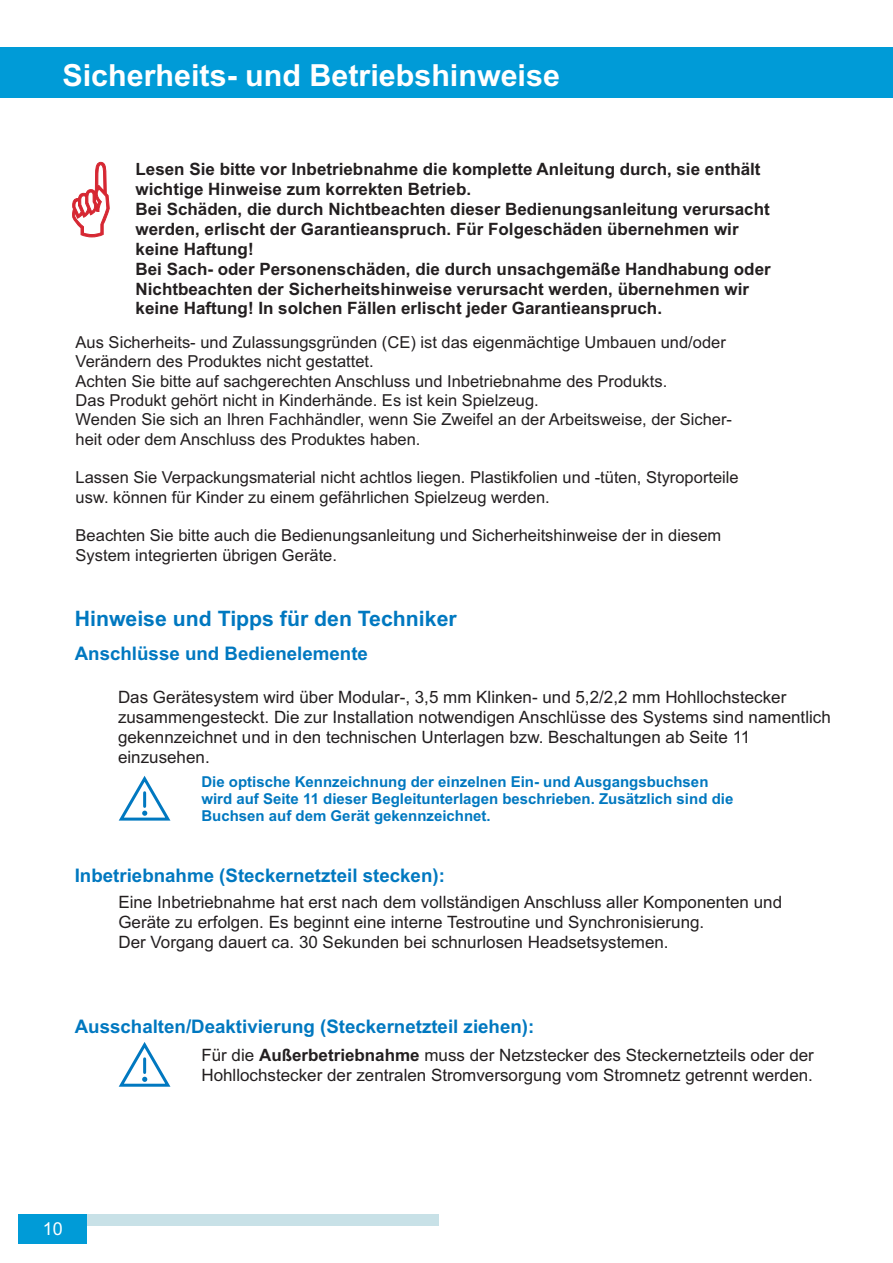
<style>
.page{position:relative;width:893px;height:1263px;background:#fff}
.page>*{position:absolute;margin:0;border:0;box-sizing:border-box;transform-origin:0 0}
.t1{font:700 30.45px "Arial";color:#fff}
.t2{font:700 21.3px "Arial";color:#0078c0}
.t3{font:700 18.75px "Arial";color:#0078c0}
.t4{font:17.85px "Arial";color:#fff}
.t5{font:16.95px/20px "Arial";color:#231f20}
.t6{font:700 16.95px/20px "Arial";color:#231f20}
.t7{font:16.5px/19.4px "Arial";color:#231f20}
.t8{font:700 15px/16.8px "Arial";color:#0078c0}
.s1{font-weight:700}
</style>
<div class="page">
<svg style="left:72px;top:162px;width:38px;height:75px"></svg>
<div style="left:0;top:48px;width:893px;height:50px;background:#009bd7"></div>
<svg style="left:118px;top:776px;width:53px;height:45px"></svg>
<svg style="left:118px;top:1042px;width:53px;height:45px"></svg>
<div style="left:18px;top:1214px;width:420px;height:11px;background:#c8e1e7"></div>
<div style="left:18px;top:1214px;width:68px;height:29px;background:#009bd7"></div>
<h1 class="t1" style="left:63px;top:63px;width:499px">Sicherheits- und Betriebshinweise</h1>
<p class="t6" style="left:136px;top:160px;width:637px">Lesen Sie bitte vor Inbetriebnahme die komplette Anleitung durch, sie enthält wichtige Hinweise zum korrekten Betrieb.<br>Bei Schäden, die durch Nichtbeachten dieser Bedienungsanleitung verursacht werden, erlischt der Garantieanspruch. Für Folgeschäden übernehmen wir keine Haftung!<br>Bei Sach- oder Personenschäden, die durch unsachgemäße Handhabung oder Nichtbeachten der Sicherheitshinweise verursacht werden, übernehmen wir keine Haftung! In solchen Fällen erlischt jeder Garantieanspruch.</p>
<p class="t7" style="left:76px;top:334px;width:658px">Aus Sicherheits- und Zulassungsgründen (CE) ist das eigenmächtige Umbauen und/oder Verändern des Produktes nicht gestattet.<br>Achten Sie bitte auf sachgerechten Anschluss und Inbetriebnahme des Produkts.<br>Das Produkt gehört nicht in Kinderhände. Es ist kein Spielzeug.<br>Wenden Sie sich an Ihren Fachhändler, wenn Sie Zweifel an der Arbeitsweise, der Sicher&shy;heit oder dem Anschluss des Produktes haben.</p>
<p class="t7" style="left:76px;top:469px;width:665px">Lassen Sie Verpackungsmaterial nicht achtlos liegen. Plastikfolien und -tüten, Styroporteile usw. können für Kinder zu einem gefährlichen Spielzeug werden.</p>
<p class="t7" style="left:76px;top:527px;width:647px">Beachten Sie bitte auch die Bedienungsanleitung und Sicherheitshinweise der in diesem<br>System integrierten übrigen Geräte.</p>
<p class="t2" style="left:75px;top:610px;width:383px">Hinweise und Tipps für den Techniker</p>
<p class="t3" style="left:75px;top:646px;width:295px">Anschlüsse und Bedienelemente</p>
<p class="t5" style="left:118px;top:689px;width:714px">Das Gerätesystem wird über Modular-, 3,5 mm Klinken- und 5,2/2,2 mm Hohllochstecker zusammengesteckt. Die zur Installation notwendigen Anschlüsse des Systems sind namentlich gekennzeichnet und in den technischen Unterlagen bzw. Beschaltungen ab Seite 11 einzusehen.</p>
<p class="t8" style="left:201px;top:775px;width:533px">Die optische Kennzeichnung der einzelnen Ein- und Ausgangsbuchsen wird auf Seite 11 dieser Begleitunterlagen beschrieben. Zusätzlich sind die<br>Buchsen auf dem Gerät gekennzeichnet.</p>
<p class="t3" style="left:75px;top:868px;width:372px">Inbetriebnahme (Steckernetzteil stecken):</p>
<p class="t5" style="left:118px;top:893px;width:665px">Eine Inbetriebnahme hat erst nach dem vollständigen Anschluss aller Komponenten und<br>Geräte zu erfolgen. Es beginnt eine interne Testroutine und Synchronisierung.<br>Der Vorgang dauert ca. 30 Sekunden bei schnurlosen Headsetsystemen.</p>
<p class="t3" style="left:75px;top:1019px;width:461px">Ausschalten/Deaktivierung (Steckernetzteil ziehen):</p>
<p class="t4" style="left:43px;top:1222px;width:21px">10</p>
<p class="t5" style="left:201px;top:1046px;width:614px">Für die <span class="s1">Außerbetriebnahme</span> muss der Netzstecker des Steckernetzteils oder der<br>Hohllochstecker der zentralen Stromversorgung vom Stromnetz getrennt werden.</p>
</div>
